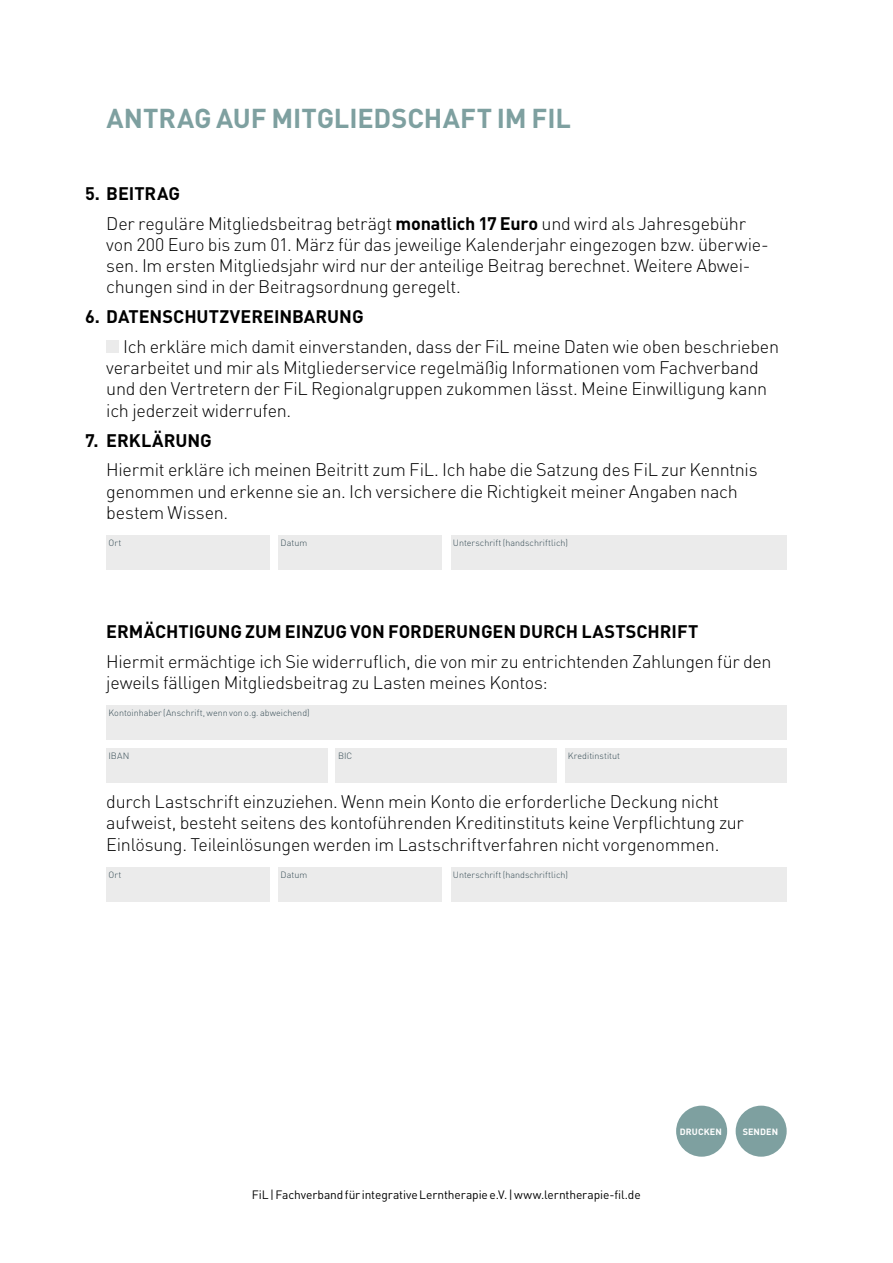
<style>
.page{position:relative;width:893px;height:1263px;background:#fff}
.page>*{position:absolute;margin:0;border:0;box-sizing:border-box;transform-origin:0 0}
.t1{font:700 27px "DIN Pro";color:#7ea0a0}
.t2{font:300 18px/21.3px "DIN Pro";letter-spacing:-.015em;color:#000}
.t3{font:700 18px "DIN Pro";color:#000}
.t4{font:12px "DIN Pro";letter-spacing:-.01em;color:#000}
.t5{font:300 9px "DIN Pro";color:#354b54}
.t6{font:700 9px "DIN Pro";letter-spacing:.015em;color:#fff}
.s1{font-weight:700}
</style>
<div class="page">
<div style="left:106px;top:536px;width:164px;height:34px;background:#ebebeb"></div>
<div style="left:279px;top:536px;width:163px;height:34px;background:#ebebeb"></div>
<div style="left:451px;top:536px;width:336px;height:34px;background:#ebebeb"></div>
<div style="left:106px;top:340px;width:13px;height:13px;background:#ebebeb"></div>
<div style="left:106px;top:867px;width:164px;height:34px;background:#ebebeb"></div>
<div style="left:279px;top:867px;width:163px;height:34px;background:#ebebeb"></div>
<div style="left:451px;top:867px;width:336px;height:34px;background:#ebebeb"></div>
<div style="left:106px;top:706px;width:681px;height:34px;background:#ebebeb"></div>
<div style="left:106px;top:748px;width:221px;height:34px;background:#ebebeb"></div>
<div style="left:336px;top:748px;width:221px;height:34px;background:#ebebeb"></div>
<div style="left:566px;top:748px;width:221px;height:34px;background:#ebebeb"></div>
<div style="left:676px;top:1106px;width:51px;height:51px;background:#7ea0a0;border-radius:50%"></div>
<div style="left:736px;top:1106px;width:51px;height:51px;background:#7ea0a0;border-radius:50%"></div>
<p class="t1" style="left:106px;top:99px;width:466px">ANTRAG AUF MITGLIEDSCHAFT IM FIL</p>
<p class="t3" style="left:85px;top:181px;width:96px">5. BEITRAG</p>
<p class="t2" style="left:106px;top:212px;width:664px">Der reguläre Mitgliedsbeitrag beträgt <span class="s1">monatlich 17 Euro</span> und wird als Jahresgebühr von 200 Euro bis zum 01. März für das jeweilige Kalenderjahr eingezogen bzw. überwie&shy;sen. Im ersten Mitgliedsjahr wird nur der anteilige Beitrag berechnet. Weitere Abwei&shy;chungen sind in der Beitragsordnung geregelt.</p>
<p class="t3" style="left:85px;top:304px;width:280px">6. DATENSCHUTZVEREINBARUNG</p>
<p class="t2" style="left:106px;top:335px;width:674px;text-indent:17px">Ich erkläre mich damit einverstanden, dass der FiL meine Daten wie oben beschrieben verarbeitet und mir als Mitgliederservice regelmäßig Informationen vom Fachverband und den Vertretern der FiL Regionalgruppen zukommen lässt. Meine Einwilligung kann ich jederzeit widerrufen.</p>
<p class="t3" style="left:85px;top:428px;width:128px">7. ERKLÄRUNG</p>
<p class="t2" style="left:106px;top:458px;width:653px">Hiermit erkläre ich meinen Beitritt zum FiL. Ich habe die Satzung des FiL zur Kenntnis genommen und erkenne sie an. Ich versichere die Richtigkeit meiner Angaben nach bestem Wissen.</p>
<p class="t5" style="left:108px;top:536px;width:14px">Ort</p>
<p class="t5" style="left:281px;top:536px;width:28px">Datum</p>
<p class="t5" style="left:453px;top:536px;width:117px">Unterschrift (handschriftlich)</p>
<p class="t3" style="left:106px;top:619px;width:593px">ERMÄCHTIGUNG ZUM EINZUG VON FORDERUNGEN DURCH LASTSCHRIFT</p>
<p class="t2" style="left:106px;top:650px;width:667px">Hiermit ermächtige ich Sie widerruflich, die von mir zu entrichtenden Zahlungen für den jeweils fälligen Mitgliedsbeitrag zu Lasten meines Kontos:</p>
<p class="t5" style="left:108px;top:707px;width:203px">Kontoinhaber (Anschrift, wenn von o.g. abweichend)</p>
<p class="t5" style="left:108px;top:749px;width:22px">IBAN</p>
<p class="t5" style="left:338px;top:749px;width:16px">BIC</p>
<p class="t5" style="left:568px;top:749px;width:54px">Kreditinstitut</p>
<p class="t2" style="left:106px;top:790px;width:639px">durch Lastschrift einzuziehen. Wenn mein Konto die erforderliche Deckung nicht aufweist, besteht seitens des kontoführenden Kreditinstituts keine Verpflichtung zur<br>Einlösung. Teileinlösungen werden im Lastschriftverfahren nicht vorgenommen.</p>
<p class="t5" style="left:108px;top:868px;width:14px">Ort</p>
<p class="t5" style="left:281px;top:868px;width:28px">Datum</p>
<p class="t5" style="left:453px;top:868px;width:117px">Unterschrift (handschriftlich)</p>
<p class="t4" style="left:252px;top:1186px;width:390px">FiL | Fachverband für integrative Lerntherapie e.V. | www.lerntherapie-fil.de</p>
<p class="t6" style="left:680px;top:1125px;width:44px">DRUCKEN</p>
<p class="t6" style="left:743px;top:1125px;width:37px">SENDEN</p>
</div>
